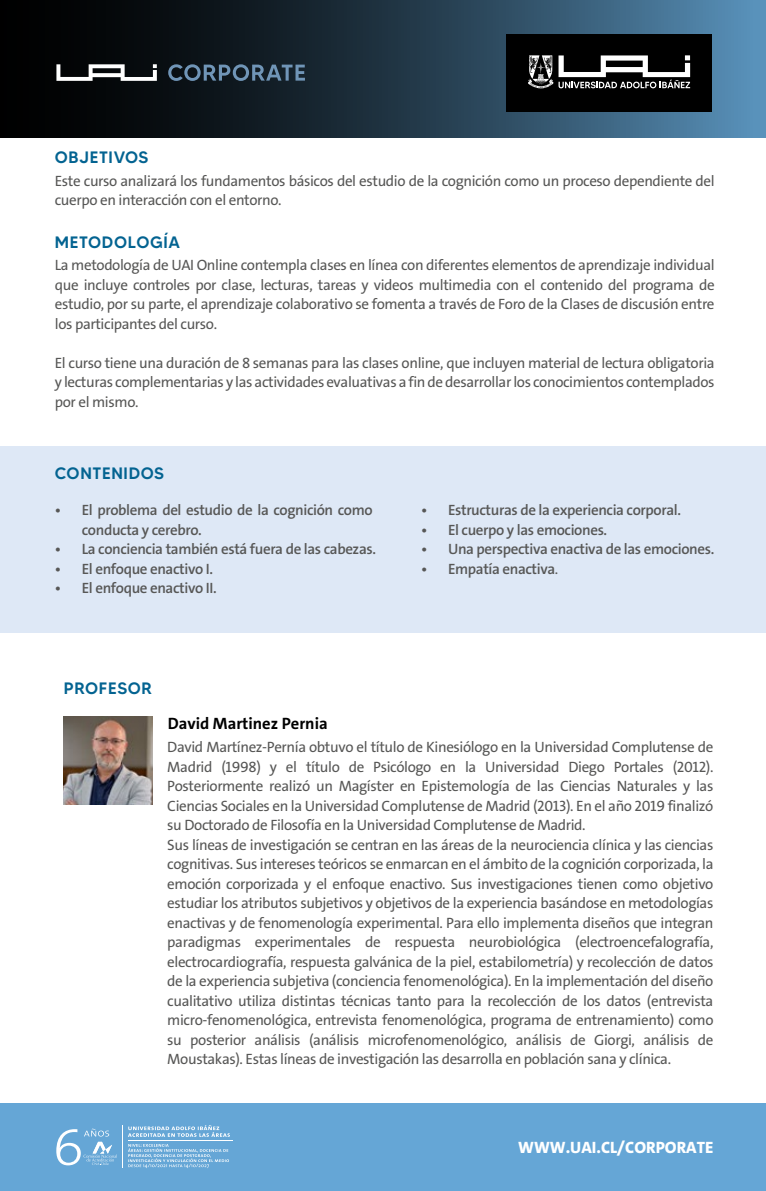
<style>
.page{position:relative;width:766px;height:1191px;background:#fff}
.page>*{position:absolute;margin:0;border:0;box-sizing:border-box;transform-origin:0 0}
.t1{font:500 16.5px "MADETOMMY";letter-spacing:.04em;color:#036391}
.t2{font:800 16.5px "The Sans Trial";color:#fff}
.t3{font:700 16.5px "The Sans Trial";color:#000}
.t4{font:15px/19.5px "The Sans";letter-spacing:-.025em;color:#575756;text-align:justify}
.t5{font:600 15px/19.5px "The Sans";letter-spacing:-.025em;color:#575756}
.s1{font-family:"The Sans Trial";font-weight:400}
</style>
<div class="page">
<svg style="left:0;top:0;width:765px;height:137px;background:#1e3240"></svg>
<div style="left:506px;top:34px;width:205px;height:77px;background:#000"></div>
<svg style="left:528px;top:55px;width:162px;height:33px"></svg>
<svg style="left:56px;top:64px;width:101px;height:17px"></svg>
<svg style="left:168px;top:64px;width:137px;height:17px;background:#384d5f"></svg>
<div style="left:0;top:446px;width:765px;height:186px;background:#dee8f6"></div>
<div style="left:0;top:1103px;width:765px;height:88px;background:#65a6d6"></div>
<img style="left:64px;top:716px;width:88px;height:88px">
<svg style="left:56px;top:1128px;width:61px;height:37px"></svg>
<svg style="left:128px;top:1125px;width:102px;height:11px"></svg>
<svg style="left:128px;top:1144px;width:101px;height:24px"></svg>
<hr style="left:128px;top:1140px;width:104px;height:1px;background:#fff">
<hr style="left:122px;top:1125px;width:1px;height:43px;background:#fff">
<p class="t1" style="left:55px;top:147px;width:95px">OBJETIVOS</p>
<p class="t4" style="left:55px;top:171px;width:661px">Este curso analizará los fundamentos básicos del estudio de la cognición como un proceso dependiente del cuerpo en interacción con el entorno.</p>
<p class="t1" style="left:55px;top:232px;width:127px">METODOLOGÍA</p>
<p class="t4" style="left:55px;top:255px;width:661px">La metodología de UAI Online contempla clases en línea con diferentes elementos de aprendizaje individual que incluye controles por clase, lecturas, tareas y videos multimedia con el contenido del programa de estudio, por su parte, el aprendizaje colaborativo se fomenta a través de Foro de la Clases de discusión entre los participantes del curso.</p>
<p class="t4" style="left:55px;top:353px;width:661px">El curso tiene una duración de 8 semanas para las clases online, que incluyen material de lectura obligatoria y lecturas complementarias y las actividades evaluativas a fin de desarrollar los conocimientos contemplados por el mismo.</p>
<p class="t1" style="left:55px;top:463px;width:111px">CONTENIDOS</p>
<p class="t5" style="left:82px;top:500px;width:292px;text-indent:-27px">• El problema del estudio de la cognición como conducta y cerebro.</p>
<p class="t5" style="left:55px;top:539px;width:322px">• La conciencia también está fuera de las cabezas.</p>
<p class="t5" style="left:55px;top:559px;width:160px">• El enfoque enactivo I.</p>
<p class="t5" style="left:55px;top:578px;width:163px">• El enfoque enactivo II.</p>
<p class="t1" style="left:64px;top:678px;width:90px">PROFESOR</p>
<p class="t3" style="left:168px;top:716px;width:161px">David Martinez Pernia</p>
<p class="t5" style="left:421px;top:500px;width:261px">• Estructuras de la experiencia corporal.</p>
<p class="t5" style="left:421px;top:520px;width:188px">• El cuerpo y las emociones.</p>
<p class="t5" style="left:421px;top:539px;width:295px">• Una perspectiva enactiva de las emociones.</p>
<p class="t5" style="left:421px;top:559px;width:139px">• Empatía enactiva<span class="s1">.</span></p>
<p class="t4" style="left:167px;top:737px;width:547px;text-align:left">David Martínez-Pernía obtuvo el título de Kinesiólogo en la Universidad Complutense de Madrid (1998) y el título de Psicólogo en la Universidad Diego Portales (2012).<br>Posteriormente realizó un Magíster en Epistemología de las Ciencias Naturales y las Ciencias Sociales en la Universidad Complutense de Madrid (2013). En el año 2019 finalizó su Doctorado de Filosofía en la Universidad Complutense de Madrid.<br>Sus líneas de investigación se centran en las áreas de la neurociencia clínica y las ciencias cognitivas. Sus intereses teóricos se enmarcan en el ámbito de la cognición corporizada, la emoción corporizada y el enfoque enactivo. Sus investigaciones tienen como objetivo estudiar los atributos subjetivos y objetivos de la experiencia basándose en metodologías enactivas y de fenomenología experimental. Para ello implementa diseños que integran paradigmas experimentales de respuesta neurobiológica (electroencefalografía, electrocardiografía, respuesta galvánica de la piel, estabilometría) y recolección de datos de la experiencia subjetiva (conciencia fenomenológica). En la implementación del diseño cualitativo utiliza distintas técnicas tanto para la recolección de los datos (entrevista micro-fenomenológica, entrevista fenomenológica, programa de entrenamiento) como su posterior análisis (análisis microfenomenológico, análisis de Giorgi, análisis de Moustakas). Estas líneas de investigación las desarrolla en población sana y clínica.</p>
<p class="t2" style="left:518px;top:1139px;width:197px">WWW.UAI.CL/CORPORATE</p>
</div>
